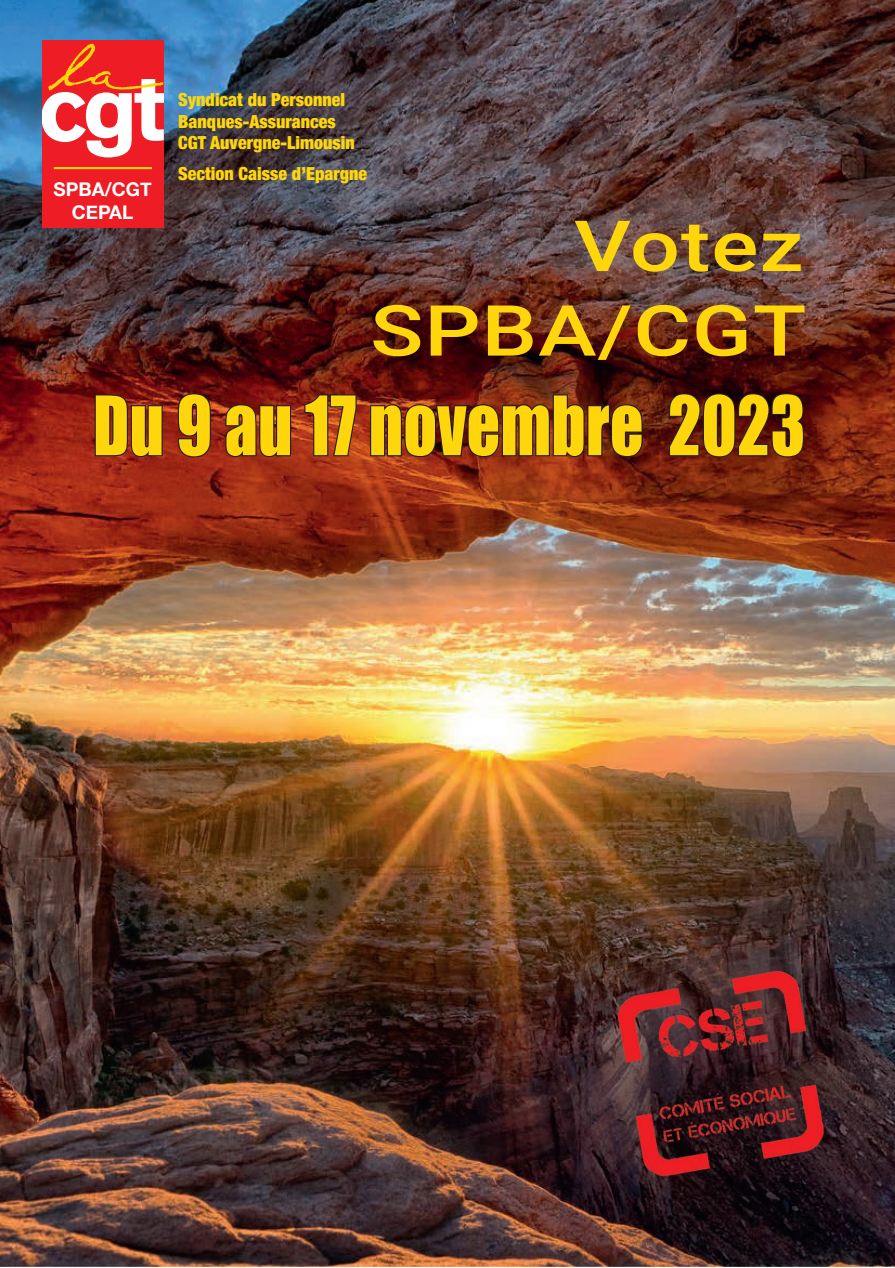
<style>
.page{position:relative;width:895px;height:1268px;background:#fff}
.page>*{position:absolute;margin:0;border:0;box-sizing:border-box;transform-origin:0 0}
.t1{font:75.45px "Impact";letter-spacing:.01em;color:#fed60b;scale:.86 1}
.t2{font:500 70.5px/84.6px "Roboto";letter-spacing:.01em;color:#fed60b;text-align:right;scale:1.25 1}
.t3{font:700 18.9px/22.6px "Helvetica Neue";color:#fff;text-align:center}
.t4{font:900 condensed 18px/21.6px "Helvetica Neue";color:#fed60b}
</style>
<div class="page">
<img style="left:0;top:0;width:894px;height:1267px">
<div style="left:42px;top:41px;width:121px;height:187px;background:#ee1c24"></div>
<svg style="left:42px;top:44px;width:122px;height:113px"></svg>
<hr style="left:54px;top:167px;width:98px;height:2px;background:#fed60b">
<img style="left:591px;top:947px;width:259px;height:259px">
<svg style="left:94px;top:393px;width:70px;height:66px;background:#7f2317"></svg>
<svg style="left:176px;top:392px;width:36px;height:67px;background:#7c2618"></svg>
<svg style="left:224px;top:403px;width:68px;height:56px;background:#7e2c19"></svg>
<svg style="left:303px;top:392px;width:54px;height:65px;background:#93381c"></svg>
<svg style="left:369px;top:393px;width:275px;height:71px;background:#6f2414"></svg>
<svg style="left:667px;top:392px;width:138px;height:67px;background:#46120d"></svg>
<svg style="left:892px;top:1260px;width:3px;height:7px"></svg>
<p class="t3" style="left:53px;top:179px;width:100px">SPBA/CGT<br>CEPAL</p>
<p class="t4" style="left:178px;top:88px;width:178px">Syndicat du Personnel<br>Banques-Assurances<br>CGT Auvergne-Limousin</p>
<p class="t4" style="left:178px;top:161px;width:190px">Section Caisse d’Epargne</p>
<h2 class="t2" style="left:370px;top:201px;width:350px">Votez<br>SPBA/CGT</h2>
<h1 class="t1" style="left:93px;top:367px;width:829px">Du 9 au 17 novembre 2023</h1>
</div>
